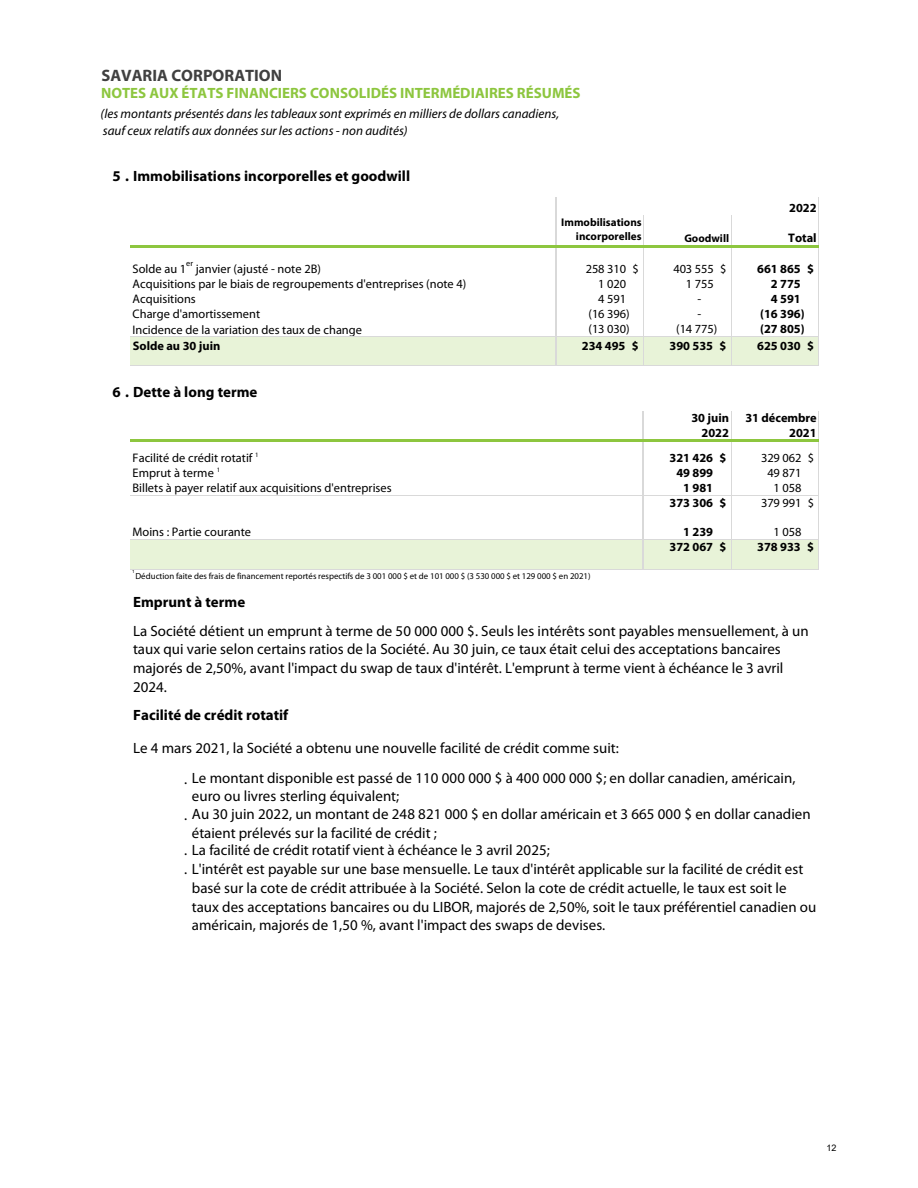
<style>
.page{position:relative;width:918px;height:1188px;background:#fff}
.page>*{position:absolute;margin:0;border:0;box-sizing:border-box;transform-origin:0 0}
.t1{font:700 16.5px "Myriad Pro";color:#404040}
.t2{font:15px/18.8px "Myriad Pro";color:#000}
.t3{font:700 15px "Myriad Pro";letter-spacing:.005em;color:#000}
.t4{font:700 15px "Myriad Pro";color:#8dc63f}
.t5{font:italic 13.2px/16.5px "Myriad Pro";color:#000}
.t6{font:12.45px "Myriad Pro";color:#000}
.t7{font:700 12.45px "Myriad Pro";letter-spacing:-.005em;color:#000}
.t8{font:700 11.1px/14.5px "Myriad Pro";color:#000;text-align:right}
.t9{font:9px "Arial";color:#000}
.t10{font:8.85px "Myriad Pro";color:#000}
.t11{font:8.25px "Myriad Pro";color:#000}
.t12{font:4.5px "Arial";color:#000}
</style>
<div class="page">
<div style="left:131px;top:337px;width:688px;height:29px;background:#e8f3d8"></div>
<div style="left:131px;top:540px;width:688px;height:30px;background:#e8f3d8"></div>
<hr style="left:555px;top:198px;width:2px;height:47px;background:#d9d9d9">
<hr style="left:643px;top:215px;width:1px;height:30px;background:#d9d9d9">
<hr style="left:731px;top:215px;width:1px;height:30px;background:#d9d9d9">
<hr style="left:818px;top:198px;width:1px;height:47px;background:#d9d9d9">
<hr style="left:131px;top:336px;width:424px;height:1px;background:#d9d9d9">
<hr style="left:131px;top:365px;width:424px;height:1px;background:#d9d9d9">
<hr style="left:643px;top:247px;width:1px;height:119px;background:#d9d9d9">
<hr style="left:731px;top:247px;width:1px;height:119px;background:#d9d9d9">
<hr style="left:818px;top:247px;width:1px;height:119px;background:#d9d9d9">
<svg style="left:643px;top:411px;width:1px;height:29px"></svg>
<svg style="left:731px;top:411px;width:1px;height:29px"></svg>
<svg style="left:818px;top:411px;width:1px;height:29px"></svg>
<hr style="left:131px;top:495px;width:512px;height:1px;background:#d9d9d9">
<hr style="left:131px;top:539px;width:512px;height:1px;background:#d9d9d9">
<hr style="left:131px;top:569px;width:512px;height:1px;background:#d9d9d9">
<hr style="left:555px;top:247px;width:2px;height:119px;background:#d9d9d9">
<hr style="left:818px;top:442px;width:1px;height:128px;background:#d9d9d9">
<hr style="left:643px;top:442px;width:1px;height:128px;background:#d9d9d9">
<hr style="left:731px;top:442px;width:1px;height:128px;background:#d9d9d9">
<hr style="left:131px;top:245px;width:688px;height:2px;background:#8dc63f">
<hr style="left:557px;top:336px;width:262px;height:1px;background:#d9d9d9">
<hr style="left:557px;top:365px;width:262px;height:1px;background:#d9d9d9">
<hr style="left:131px;top:440px;width:688px;height:2px;background:#8dc63f">
<hr style="left:644px;top:495px;width:175px;height:1px;background:#d9d9d9">
<hr style="left:644px;top:539px;width:175px;height:1px;background:#d9d9d9">
<hr style="left:644px;top:569px;width:175px;height:1px;background:#d9d9d9">
<p class="t1" style="left:101px;top:67px;width:182px">SAVARIA CORPORATION</p>
<p class="t4" style="left:101px;top:85px;width:481px">NOTES AUX ÉTATS FINANCIERS CONSOLIDÉS INTERMÉDIAIRES RÉSUMÉS</p>
<p class="t5" style="left:101px;top:106px;width:460px">(les montants présentés dans les tableaux sont exprimés en milliers de dollars canadiens, sauf ceux relatifs aux données sur les actions - non audités)</p>
<p class="t3" style="left:112px;top:169px;width:299px">5 . Immobilisations incorporelles et goodwill</p>
<p class="t8" style="left:561px;top:215px;width:82px">Immobilisations incorporelles</p>
<p class="t7" style="left:789px;top:201px;width:29px">2022</p>
<p class="t8" style="left:684px;top:231px;width:46px">Goodwill</p>
<p class="t7" style="left:788px;top:231px;width:30px">Total</p>
<p class="t6" style="left:133px;top:262px;width:55px">Solde au 1</p>
<p class="t11" style="left:186px;top:260px;width:8px">er</p>
<p class="t6" style="left:196px;top:262px;width:127px">janvier (ajusté - note 2B)</p>
<p class="t6" style="left:586px;top:262px;width:55px">258 310 $</p>
<p class="t6" style="left:673px;top:262px;width:55px">403 555 $</p>
<p class="t7" style="left:757px;top:262px;width:58px">661 865 $</p>
<p class="t6" style="left:133px;top:278px;width:335px">Acquisitions par le biais de regroupements d'entreprises (note 4)</p>
<p class="t6" style="left:598px;top:278px;width:29px">1 020</p>
<p class="t6" style="left:686px;top:278px;width:29px">1 755</p>
<p class="t7" style="left:771px;top:277px;width:31px">2 775</p>
<p class="t6" style="left:133px;top:293px;width:65px">Acquisitions</p>
<p class="t6" style="left:598px;top:293px;width:29px">4 591</p>
<p class="t6" style="left:697px;top:293px;width:5px">-</p>
<p class="t7" style="left:771px;top:293px;width:31px">4 591</p>
<p class="t6" style="left:133px;top:308px;width:129px">Charge d'amortissement</p>
<p class="t6" style="left:588px;top:308px;width:43px">(16 396)</p>
<p class="t6" style="left:697px;top:308px;width:5px">-</p>
<p class="t7" style="left:760px;top:308px;width:46px">(16 396)</p>
<p class="t6" style="left:133px;top:323px;width:231px">Incidence de la variation des taux de change</p>
<p class="t6" style="left:588px;top:323px;width:43px">(13 030)</p>
<p class="t6" style="left:676px;top:323px;width:43px">(14 775)</p>
<p class="t7" style="left:760px;top:323px;width:46px">(27 805)</p>
<p class="t7" style="left:133px;top:340px;width:89px">Solde au 30 juin</p>
<p class="t7" style="left:670px;top:340px;width:58px">390 535 $</p>
<p class="t7" style="left:582px;top:340px;width:58px">234 495 $</p>
<p class="t7" style="left:757px;top:340px;width:58px">625 030 $</p>
<p class="t3" style="left:112px;top:384px;width:147px">6 . Dette à long terme</p>
<p class="t7" style="left:691px;top:412px;width:39px">30 juin</p>
<p class="t7" style="left:745px;top:412px;width:73px">31 décembre</p>
<p class="t7" style="left:702px;top:426px;width:29px">2022</p>
<p class="t7" style="left:789px;top:426px;width:29px">2021</p>
<p class="t6" style="left:133px;top:452px;width:127px">Facilité de crédit rotatif <sup>1</sup></p>
<p class="t7" style="left:670px;top:452px;width:58px">321 426 $</p>
<p class="t6" style="left:761px;top:452px;width:55px">329 062 $</p>
<p class="t6" style="left:133px;top:467px;width:89px">Emprut à terme <sup>1</sup></p>
<p class="t7" style="left:676px;top:467px;width:38px">49 899</p>
<p class="t6" style="left:767px;top:467px;width:36px">49 871</p>
<p class="t6" style="left:133px;top:482px;width:261px">Billets à payer relatif aux acquisitions d'entreprises</p>
<p class="t7" style="left:683px;top:482px;width:31px">1 981</p>
<p class="t6" style="left:774px;top:482px;width:29px">1 058</p>
<p class="t7" style="left:670px;top:496px;width:58px">373 306 $</p>
<p class="t6" style="left:761px;top:496px;width:55px">379 991 $</p>
<p class="t6" style="left:133px;top:526px;width:120px">Moins : Partie courante</p>
<p class="t7" style="left:683px;top:526px;width:31px">1 239</p>
<p class="t6" style="left:774px;top:526px;width:29px">1 058</p>
<p class="t7" style="left:670px;top:541px;width:58px">372 067 $</p>
<p class="t7" style="left:757px;top:541px;width:58px">378 933 $</p>
<p class="t12" style="left:132px;top:569px;width:4px">1</p>
<p class="t10" style="left:135px;top:572px;width:457px">Déduction faite des frais de financement reportés respectifs de 3 001 000 $ et de 101 000 $ (3 530 000 $ et 129 000 $ en 2021)</p>
<p class="t3" style="left:133px;top:594px;width:114px">Emprunt à terme</p>
<p class="t2" style="left:133px;top:622px;width:677px">La Société détient un emprunt à terme de 50 000 000 $. Seuls les intérêts sont payables mensuellement, à un taux qui varie selon certains ratios de la Société. Au 30 juin, ce taux était celui des acceptations bancaires majorés de 2,50%, avant l'impact du swap de taux d'intérêt. L'emprunt à terme vient à échéance le 3 avril 2024.</p>
<p class="t3" style="left:133px;top:707px;width:157px">Facilité de crédit rotatif</p>
<p class="t2" style="left:133px;top:739px;width:487px">Le 4 mars 2021, la Société a obtenu une nouvelle facilité de crédit comme suit:</p>
<p class="t2" style="left:184px;top:769px;width:613px">. Le montant disponible est passé de 110 000 000 $ à 400 000 000 $; en dollar canadien, américain,</p>
<p class="t2" style="left:184px;top:805px;width:628px">. Au 30 juin 2022, un montant de 248 821 000 $ en dollar américain et 3 665 000 $ en dollar canadien</p>
<p class="t2" style="left:184px;top:841px;width:621px">. La facilité de crédit rotatif vient à échéance le 3 avril 2025;<br>. L'intérêt est payable sur une base mensuelle. Le taux d'intérêt applicable sur la facilité de crédit est</p>
<p class="t2" style="left:192px;top:787px;width:209px">euro ou livres sterling équivalent;</p>
<p class="t2" style="left:192px;top:824px;width:247px">étaient prélevés sur la facilité de crédit ;</p>
<p class="t2" style="left:192px;top:879px;width:626px">basé sur la cote de crédit attribuée à la Société. Selon la cote de crédit actuelle, le taux est soit le taux des acceptations bancaires ou du LIBOR, majorés de 2,50%, soit le taux préférentiel canadien ou américain, majorés de 1,50 %, avant l'impact des swaps de devises.</p>
<p class="t9" style="left:827px;top:1143px;width:12px">12</p>
</div>
